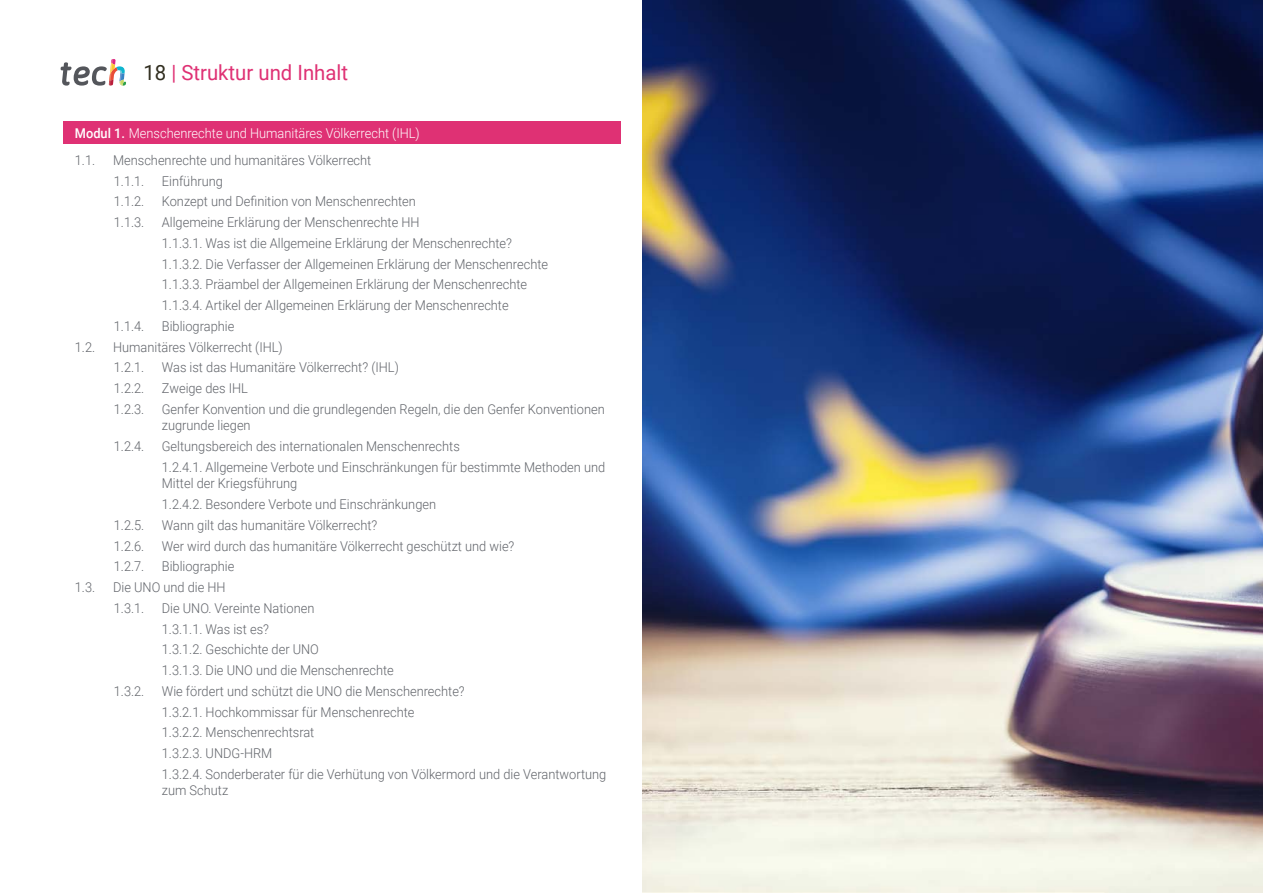
<style>
.page{position:relative;width:1263px;height:893px;background:#fff}
.page>*{position:absolute;margin:0;border:0;box-sizing:border-box;transform-origin:0 0}
.t1{font:21px "Roboto";color:#df3174}
.t2{font:300 13.5px/20.7px "Roboto";color:#61646a;scale:.95 1}
.t3{font:300 13.5px/27.2px "Roboto";color:#fff;scale:.95 1}
.s1{color:#312e20}
.s2{font-weight:500}
.s3{color:#61646a}
</style>
<div class="page">
<div style="left:64px;top:121px;width:557px;height:22px;background:#df3174"></div>
<svg style="left:61px;top:59px;width:65px;height:27px"></svg>
<img style="left:642px;top:0;width:621px;height:893px">
<h1 class="t1" style="left:144px;top:57px;width:206px"><span class="s1">18</span> | Struktur und Inhalt</h1>
<p class="t3" style="left:75px;top:119px;width:365px"><span class="s2">Modul 1.</span> Menschenrechte und Humanitäres Völkerrecht (IHL)<br><span class="s3">1.1.</span></p>
<p class="t2" style="left:113px;top:149px;width:273px">Menschenrechte und humanitäres Völkerrecht<br>1.1.1.</p>
<p class="t2" style="left:162px;top:170px;width:66px">Einführung</p>
<p class="t2" style="left:114px;top:191px;width:34px">1.1.2.</p>
<p class="t2" style="left:162px;top:191px;width:269px">Konzept und Definition von Menschenrechten</p>
<p class="t2" style="left:114px;top:211px;width:34px">1.1.3.</p>
<p class="t2" style="left:162px;top:211px;width:408px">Allgemeine Erklärung der Menschenrechte HH<br>1.1.3.1. Was ist die Allgemeine Erklärung der Menschenrechte?<br>1.1.3.2. Die Verfasser der Allgemeinen Erklärung der Menschenrechte 1.1.3.3. Präambel der Allgemeinen Erklärung der Menschenrechte 1.1.3.4. Artikel der Allgemeinen Erklärung der Menschenrechte</p>
<p class="t2" style="left:114px;top:315px;width:34px">1.1.4.</p>
<p class="t2" style="left:162px;top:315px;width:78px">Bibliographie</p>
<p class="t2" style="left:75px;top:336px;width:23px">1.2.</p>
<p class="t2" style="left:113px;top:336px;width:180px">Humanitäres Völkerrecht (IHL)<br>1.2.1.</p>
<p class="t2" style="left:162px;top:357px;width:251px">Was ist das Humanitäre Völkerrecht? (IHL)</p>
<p class="t2" style="left:114px;top:377px;width:34px">1.2.2.</p>
<p class="t2" style="left:162px;top:377px;width:92px">Zweige des IHL</p>
<p class="t2" style="left:114px;top:398px;width:34px">1.2.3.</p>
<p class="t2" style="left:162px;top:400px;width:468px;line-height:16.5px">Genfer Konvention und die grundlegenden Regeln, die den Genfer Konventionen zugrunde liegen</p>
<p class="t2" style="left:114px;top:435px;width:34px">1.2.4.</p>
<p class="t2" style="left:162px;top:435px;width:468px">Geltungsbereich des internationalen Menschenrechts<br>1.2.4.1. Allgemeine Verbote und Einschränkungen für bestimmte Methoden und</p>
<p class="t2" style="left:162px;top:473px;width:290px">Mittel der Kriegsführung<br>1.2.4.2. Besondere Verbote und Einschränkungen</p>
<p class="t2" style="left:114px;top:514px;width:34px">1.2.5.</p>
<p class="t2" style="left:162px;top:514px;width:228px">Wann gilt das humanitäre Völkerrecht?</p>
<p class="t2" style="left:114px;top:535px;width:34px">1.2.6.</p>
<p class="t2" style="left:162px;top:535px;width:373px">Wer wird durch das humanitäre Völkerrecht geschützt und wie?</p>
<p class="t2" style="left:114px;top:556px;width:34px">1.2.7.</p>
<p class="t2" style="left:162px;top:556px;width:78px">Bibliographie</p>
<p class="t2" style="left:75px;top:576px;width:23px">1.3.</p>
<p class="t2" style="left:113px;top:576px;width:120px">Die UNO und die HH<br>1.3.1.</p>
<p class="t2" style="left:162px;top:597px;width:246px">Die UNO. Vereinte Nationen<br>1.3.1.1. Was ist es?<br>1.3.1.2. Geschichte der UNO<br>1.3.1.3. Die UNO und die Menschenrechte</p>
<p class="t2" style="left:114px;top:680px;width:34px">1.3.2.</p>
<p class="t2" style="left:162px;top:680px;width:469px">Wie fördert und schützt die UNO die Menschenrechte?<br>1.3.2.1. Hochkommissar für Menschenrechte<br>1.3.2.2. Menschenrechtsrat<br>1.3.2.3. UNDG-HRM<br>1.3.2.4. Sonderberater für die Verhütung von Völkermord und die Verantwortung</p>
<p class="t2" style="left:162px;top:780px;width:71px">zum Schutz</p>
</div>
